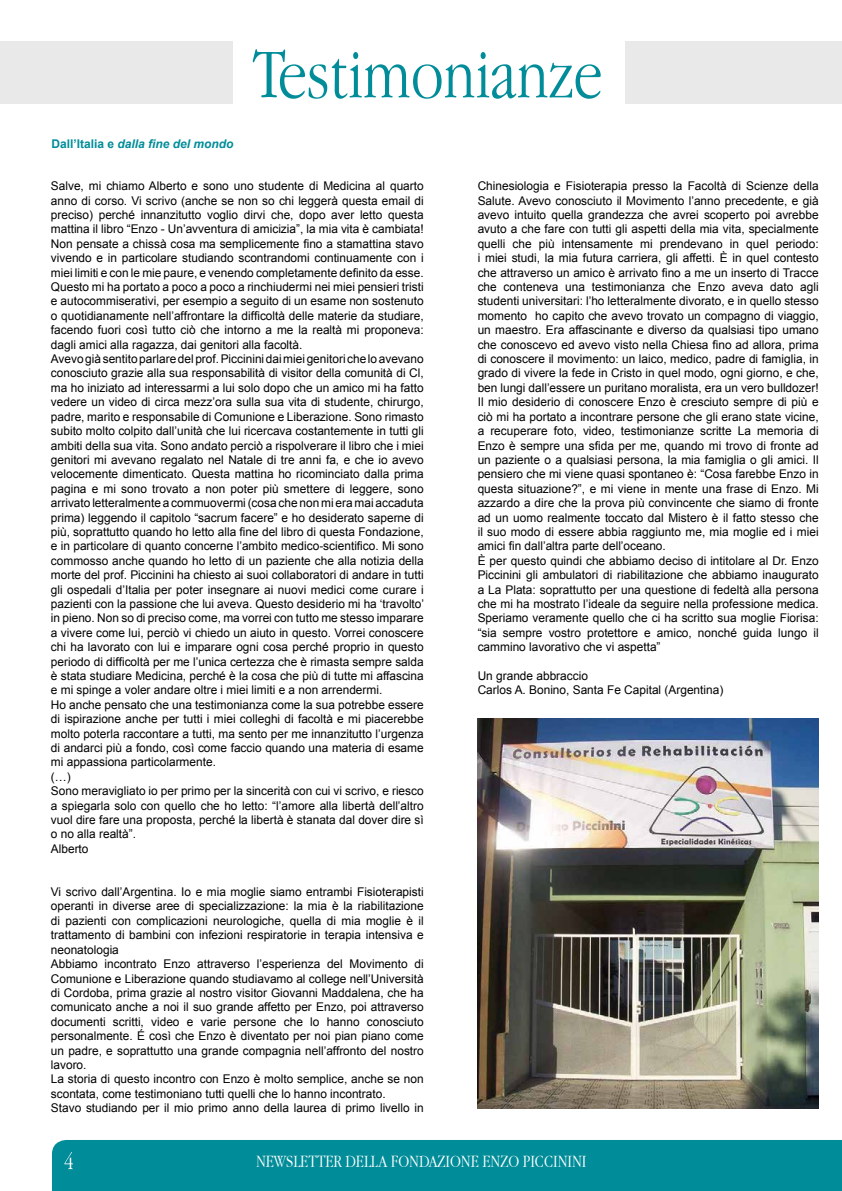
<style>
.page{position:relative;width:842px;height:1191px;background:#fff}
.page>*{position:absolute;margin:0;border:0;box-sizing:border-box;transform-origin:0 0}
.t1{font:300 72px "Apple Garamond";color:#008d99}
.t2{font:300 18px "Apple Garamond";color:#fff}
.t3{font:12px/14.4px "Arial";color:#000}
.t4{font:italic 700 12px "Arial";color:#008d99}
.s1{font-style:normal}
</style>
<div class="page">
<div style="left:625px;top:41px;width:217px;height:62px;background:#e9e9ea"></div>
<div style="left:52px;top:1140px;width:790px;height:51px;background:#008d99"></div>
<svg style="left:64px;top:1152px;width:9px;height:17px"></svg>
<div style="left:0;top:41px;width:232px;height:62px;background:#e9e9ea"></div>
<img style="left:478px;top:719px;width:341px;height:389px">
<p class="t4" style="left:51px;top:136px;width:184px"><span class="s1">Dall’Italia e</span> dalla fine del mondo</p>
<h1 class="t1" style="left:252px;top:32px;width:352px">Testimonianze</h1>
<p class="t3" style="left:51px;top:179px;width:375px">Salve, mi chiamo Alberto e sono uno studente di Medicina al quarto anno di corso. Vi scrivo (anche se non so chi leggerà questa email di preciso) perché innanzitutto voglio dirvi che, dopo aver letto questa mattina il libro “Enzo - Un’avventura di amicizia”, la mia vita è cambiata!<br>Non pensate a chissà cosa ma semplicemente fino a stamattina stavo vivendo e in particolare studiando scontrandomi continuamente con i miei limiti e con le mie paure, e venendo completamente definito da esse.<br>Questo mi ha portato a poco a poco a rinchiudermi nei miei pensieri tristi e autocommiserativi, per esempio a seguito di un esame non sostenuto o quotidianamente nell’affrontare la difficoltà delle materie da studiare, facendo fuori così tutto ciò che intorno a me la realtà mi proponeva: dagli amici alla ragazza, dai genitori alla facoltà.<br>Avevo già sentito parlare del prof. Piccinini dai miei genitori che lo avevano conosciuto grazie alla sua responsabilità di visitor della comunità di Cl, ma ho iniziato ad interessarmi a lui solo dopo che un amico mi ha fatto vedere un video di circa mezz’ora sulla sua vita di studente, chirurgo, padre, marito e responsabile di Comunione e Liberazione. Sono rimasto subito molto colpito dall’unità che lui ricercava costantemente in tutti gli ambiti della sua vita. Sono andato perciò a rispolverare il libro che i miei genitori mi avevano regalato nel Natale di tre anni fa, e che io avevo velocemente dimenticato. Questa mattina ho ricominciato dalla prima pagina e mi sono trovato a non poter più smettere di leggere, sono arrivato letteralmente a commuovermi (cosa che non mi era mai accaduta prima) leggendo il capitolo “sacrum facere” e ho desiderato saperne di più, soprattutto quando ho letto alla fine del libro di questa Fondazione, e in particolare di quanto concerne l’ambito medico-scientifico. Mi sono commosso anche quando ho letto di un paziente che alla notizia della morte del prof. Piccinini ha chiesto ai suoi collaboratori di andare in tutti gli ospedali d’Italia per poter insegnare ai nuovi medici come curare i pazienti con la passione che lui aveva. Questo desiderio mi ha ‘travolto’ in pieno. Non so di preciso come, ma vorrei con tutto me stesso imparare a vivere come lui, perciò vi chiedo un aiuto in questo. Vorrei conoscere chi ha lavorato con lui e imparare ogni cosa perché proprio in questo periodo di difficoltà per me l’unica certezza che è rimasta sempre salda è stata studiare Medicina, perché è la cosa che più di tutte mi affascina e mi spinge a voler andare oltre i miei limiti e a non arrendermi.<br>Ho anche pensato che una testimonianza come la sua potrebbe essere di ispirazione anche per tutti i miei colleghi di facoltà e mi piacerebbe molto poterla raccontare a tutti, ma sento per me innanzitutto l’urgenza di andarci più a fondo, così come faccio quando una materia di esame mi appassiona particolarmente.<br>(…)<br>Sono meravigliato io per primo per la sincerità con cui vi scrivo, e riesco a spiegarla solo con quello che ho letto: “l’amore alla libertà dell’altro vuol dire fare una proposta, perché la libertà è stanata dal dover dire sì o no alla realtà”.<br>Alberto</p>
<p class="t3" style="left:51px;top:884px;width:374px">Vi scrivo dall’Argentina. Io e mia moglie siamo entrambi Fisioterapisti operanti in diverse aree di specializzazione: la mia è la riabilitazione di pazienti con complicazioni neurologiche, quella di mia moglie è il trattamento di bambini con infezioni respiratorie in terapia intensiva e neonatologia<br>Abbiamo incontrato Enzo attraverso l’esperienza del Movimento di Comunione e Liberazione quando studiavamo al college nell’Università di Cordoba, prima grazie al nostro visitor Giovanni Maddalena, che ha comunicato anche a noi il suo grande affetto per Enzo, poi attraverso documenti scritti, video e varie persone che lo hanno conosciuto personalmente. É così che Enzo è diventato per noi pian piano come un padre, e soprattutto una grande compagnia nell’affronto del nostro lavoro.<br>La storia di questo incontro con Enzo è molto semplice, anche se non scontata, come testimoniano tutti quelli che lo hanno incontrato.<br>Stavo studiando per il mio primo anno della laurea di primo livello in</p>
<p class="t3" style="left:478px;top:179px;width:342px">Chinesiologia e Fisioterapia presso la Facoltà di Scienze della Salute. Avevo conosciuto il Movimento l’anno precedente, e già avevo intuito quella grandezza che avrei scoperto poi avrebbe avuto a che fare con tutti gli aspetti della mia vita, specialmente quelli che più intensamente mi prendevano in quel periodo: i miei studi, la mia futura carriera, gli affetti. È in quel contesto che attraverso un amico è arrivato fino a me un inserto di Tracce che conteneva una testimonianza che Enzo aveva dato agli studenti universitari: l’ho letteralmente divorato, e in quello stesso momento ho capito che avevo trovato un compagno di viaggio, un maestro. Era affascinante e diverso da qualsiasi tipo umano che conoscevo ed avevo visto nella Chiesa fino ad allora, prima di conoscere il movimento: un laico, medico, padre di famiglia, in grado di vivere la fede in Cristo in quel modo, ogni giorno, e che, ben lungi dall’essere un puritano moralista, era un vero bulldozer!<br>Il mio desiderio di conoscere Enzo è cresciuto sempre di più e ciò mi ha portato a incontrare persone che gli erano state vicine, a recuperare foto, video, testimonianze scritte La memoria di Enzo è sempre una sfida per me, quando mi trovo di fronte ad un paziente o a qualsiasi persona, la mia famiglia o gli amici. Il pensiero che mi viene quasi spontaneo è: “Cosa farebbe Enzo in questa situazione?”, e mi viene in mente una frase di Enzo. Mi azzardo a dire che la prova più convincente che siamo di fronte ad un uomo realmente toccato dal Mistero è il fatto stesso che il suo modo di essere abbia raggiunto me, mia moglie ed i miei amici fin dall’altra parte dell’oceano.<br>È per questo quindi che abbiamo deciso di intitolare al Dr. Enzo Piccinini gli ambulatori di riabilitazione che abbiamo inaugurato a La Plata: soprattutto per una questione di fedeltà alla persona che mi ha mostrato l’ideale da seguire nella professione medica.<br>Speriamo veramente quello che ci ha scritto sua moglie Fiorisa: “sia sempre vostro protettore e amico, nonché guida lungo il cammino lavorativo che vi aspetta”</p>
<p class="t3" style="left:478px;top:668px;width:247px">Un grande abbraccio<br>Carlos A. Bonino, Santa Fe Capital (Argentina)</p>
<h2 class="t2" style="left:256px;top:1151px;width:332px">NEWSLETTER DELLA FONDAZIONE ENZO PICCININI</h2>
</div>
